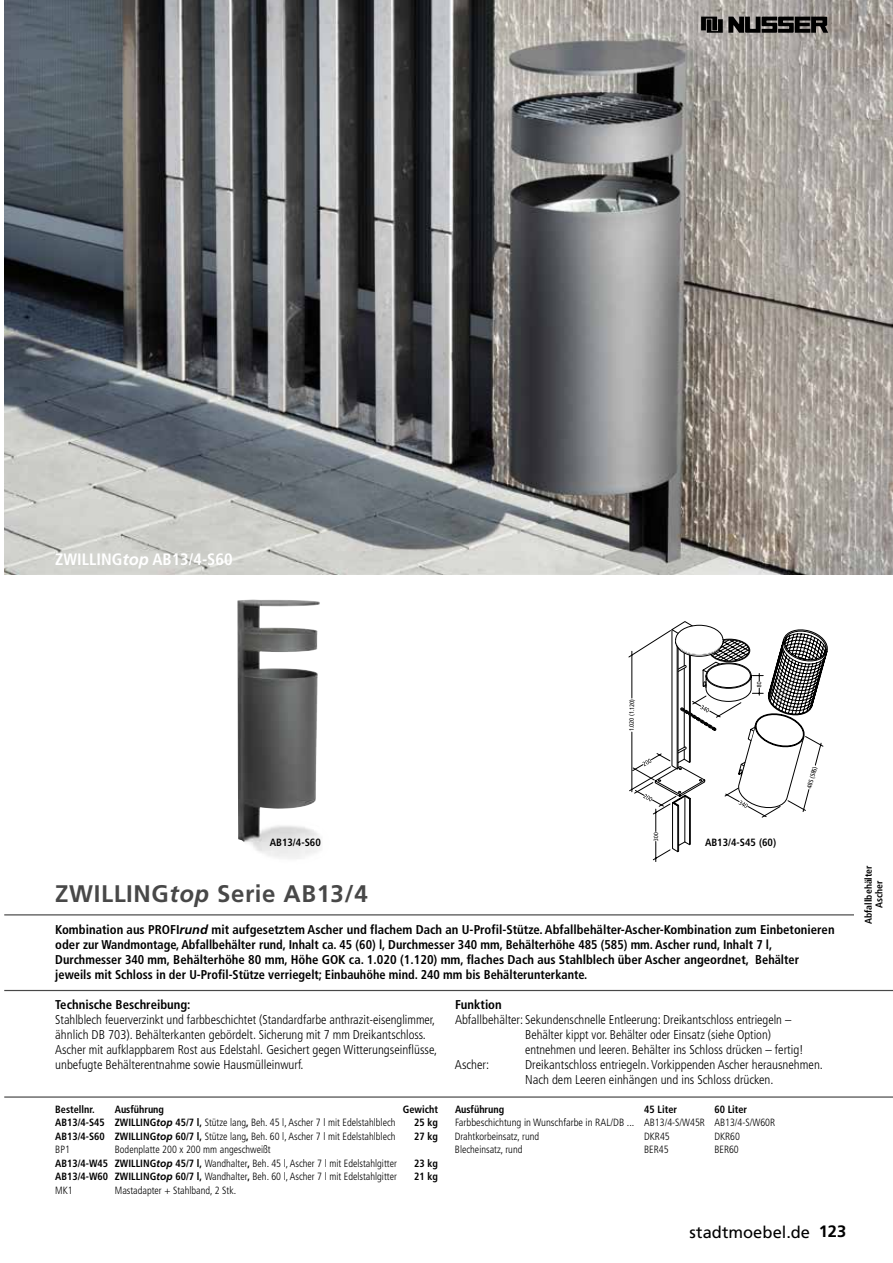
<style>
.page{position:relative;width:893px;height:1263px;background:#fff}
.page>*{position:absolute;margin:0;border:0;box-sizing:border-box;transform-origin:0 0}
.t1{font:700 24px "Frutiger LT Std";letter-spacing:.025em;color:#484848}
.t2{font:700 condensed 16.5px "Frutiger LT Std";color:#fff}
.t3{font:16.5px "Frutiger LT Std";letter-spacing:.005em;color:#000}
.t4{font:300 condensed 12.75px/15px "Frutiger LT Std";color:#000}
.t5{font:700 condensed 12.75px/15px "Frutiger LT Std";color:#000}
.t6{font:300 condensed 10.5px/13.5px "Frutiger LT Std";color:#000}
.t7{font:700 condensed 10.5px "Frutiger LT Std";color:#000}
.t8{font:700 condensed 9.75px/10.5px "Frutiger LT Std";color:#000;text-align:center}
.t9{font:500 condensed 6.6px "Frutiger Next LT";letter-spacing:-.02em;color:#000}
.s1{font-style:italic;font-stretch:normal}
.s2{font-style:italic}
.s3{font-weight:700}
.s4{font-weight:700;font-style:italic;font-stretch:normal}
</style>
<div class="page">
<img style="left:237px;top:599px;width:83px;height:260px">
<img style="left:4px;top:0;width:889px;height:574px">
<hr style="left:4px;top:914px;width:889px;height:1px;background:#484848">
<hr style="left:4px;top:1096px;width:889px;height:2px;background:#484848">
<hr style="left:4px;top:990px;width:889px;height:1px;background:#484848">
<svg style="left:629px;top:621px;width:198px;height:241px"></svg>
<div style="left:855px;top:842px;width:38px;height:105px;background:#fff"></div>
<svg style="left:701px;top:17px;width:127px;height:16px;background:#353332"></svg>
<p class="t2" style="left:55px;top:549px;width:179px">ZWILLING<span class="s1">top</span> AB13/4-S60</p>
<p class="t9" style="left:628px;top:731px;width:34px;rotate:-90deg">1.020 (1.120)</p>
<p class="t9" style="left:805px;top:787px;width:24px;rotate:-74deg">485 (585)</p>
<p class="t7" style="left:270px;top:836px;width:53px">AB13/4-S60</p>
<p class="t7" style="left:705px;top:836px;width:73px">AB13/4-S45 (60)</p>
<h1 class="t1" style="left:55px;top:879px;width:314px">ZWILLING<span class="s2">top</span> Serie AB13/4</h1>
<p class="t5" style="left:55px;top:922px;width:781px">Kombination aus PROFI<span class="s1">rund</span> mit aufgesetztem Ascher und flachem Dach an U-Profil-Stütze. Abfallbehälter-Ascher-Kombination zum Einbetonieren oder zur Wandmontage, Abfallbehälter rund, Inhalt ca. 45 (60) l, Durchmesser 340 mm, Behälterhöhe 485 (585) mm. Ascher rund, Inhalt 7 l, Durchmesser 340 mm, Behälterhöhe 80 mm, Höhe GOK ca. 1.020 (1.120) mm, flaches Dach aus Stahlblech über Ascher angeordnet, Behälter jeweils mit Schloss in der U-Profil-Stütze verriegelt; Einbauhöhe mind. 240 mm bis Behälterunterkante.</p>
<p class="t5" style="left:55px;top:997px;width:137px">Technische Beschreibung:</p>
<p class="t4" style="left:55px;top:1012px;width:383px">Stahlblech feuerverzinkt und farbbeschichtet (Standardfarbe anthrazit-eisenglimmer, ähnlich DB 703). Behälterkanten gebördelt. Sicherung mit 7 mm Dreikantschloss.<br>Ascher mit aufklappbarem Rost aus Edelstahl. Gesichert gegen Witterungseinflüsse, unbefugte Behälterentnahme sowie Hausmülleinwurf.</p>
<p class="t5" style="left:455px;top:997px;width:48px">Funktion</p>
<p class="t4" style="left:455px;top:1012px;width:338px">Abfallbehälter: Sekundenschnelle Entleerung: Dreikantschloss entriegeln –</p>
<p class="t4" style="left:525px;top:1027px;width:247px">Behälter kippt vor. Behälter oder Einsatz (siehe Option)</p>
<p class="t4" style="left:525px;top:1042px;width:280px">entnehmen und leeren. Behälter ins Schloss drücken – fertig!</p>
<p class="t4" style="left:455px;top:1057px;width:36px">Ascher:</p>
<p class="t4" style="left:525px;top:1057px;width:299px">Dreikantschloss entriegeln. Vorkippenden Ascher herausnehmen.<br>Nach dem Leeren einhängen und ins Schloss drücken.</p>
<p class="t7" style="left:55px;top:1103px;width:41px">Bestellnr.</p>
<p class="t7" style="left:115px;top:1103px;width:51px">Ausführung</p>
<p class="t7" style="left:403px;top:1103px;width:37px">Gewicht</p>
<p class="t6" style="left:55px;top:1116px;width:342px"><span class="s3">AB13/4-S45 ZWILLING</span><span class="s4">top</span> <span class="s3">45/7 l,</span> Stütze lang<span class="s3">,</span> Beh. 45 l, Ascher 7 l mit Edelstahlblech</p>
<p class="t7" style="left:414px;top:1116px;width:25px">25 kg</p>
<p class="t6" style="left:55px;top:1129px;width:342px"><span class="s3">AB13/4-S60 ZWILLING</span><span class="s4">top</span> <span class="s3">60/7 l,</span> Stütze lang<span class="s3">,</span> Beh. 60 l, Ascher 7 l mit Edelstahlblech</p>
<p class="t7" style="left:414px;top:1130px;width:25px">27 kg</p>
<p class="t6" style="left:55px;top:1143px;width:16px">BP1</p>
<p class="t6" style="left:55px;top:1143px;width:343px;text-indent:60px">Bodenplatte 200 x 200 mm angeschweißt<br><span class="s3">AB13/4-W45 ZWILLING</span><span class="s4">top</span> <span class="s3">45/7 l,</span> Wandhalter<span class="s3">,</span> Beh. 45 l, Ascher 7 l mit Edelstahlgitter</p>
<p class="t7" style="left:414px;top:1157px;width:25px">23 kg</p>
<p class="t6" style="left:55px;top:1170px;width:343px"><span class="s3">AB13/4-W60 ZWILLING</span><span class="s4">top</span> <span class="s3">60/7 l,</span> Wandhalter<span class="s3">,</span> Beh. 60 l, Ascher 7 l mit Edelstahlgitter</p>
<p class="t7" style="left:414px;top:1170px;width:25px">21 kg</p>
<p class="t6" style="left:55px;top:1183px;width:19px">MK1</p>
<p class="t6" style="left:115px;top:1183px;width:123px">Mastadapter + Stahlband, 2 Stk.</p>
<p class="t7" style="left:455px;top:1103px;width:51px">Ausführung</p>
<p class="t7" style="left:644px;top:1103px;width:34px">45 Liter</p>
<p class="t7" style="left:714px;top:1103px;width:34px">60 Liter</p>
<p class="t6" style="left:455px;top:1116px;width:322px">Farbbeschichtung in Wunschfarbe in RAL/DB ... AB13/4-S/W45R AB13/4-S/W60R<br>Drahtkorbeinsatz, rund</p>
<p class="t6" style="left:644px;top:1129px;width:27px">DKR45</p>
<p class="t6" style="left:714px;top:1129px;width:27px">DKR60</p>
<p class="t6" style="left:455px;top:1143px;width:69px">Blecheinsatz, rund</p>
<p class="t6" style="left:644px;top:1143px;width:26px">BER45</p>
<p class="t6" style="left:714px;top:1143px;width:26px">BER60</p>
<p class="t3" style="left:689px;top:1222px;width:158px">stadtmoebel.de <span class="s3">123</span></p>
<p class="t8" style="left:863px;top:924px;width:60px;rotate:-90deg">Abfallbehälter<br>Ascher</p>
</div>
